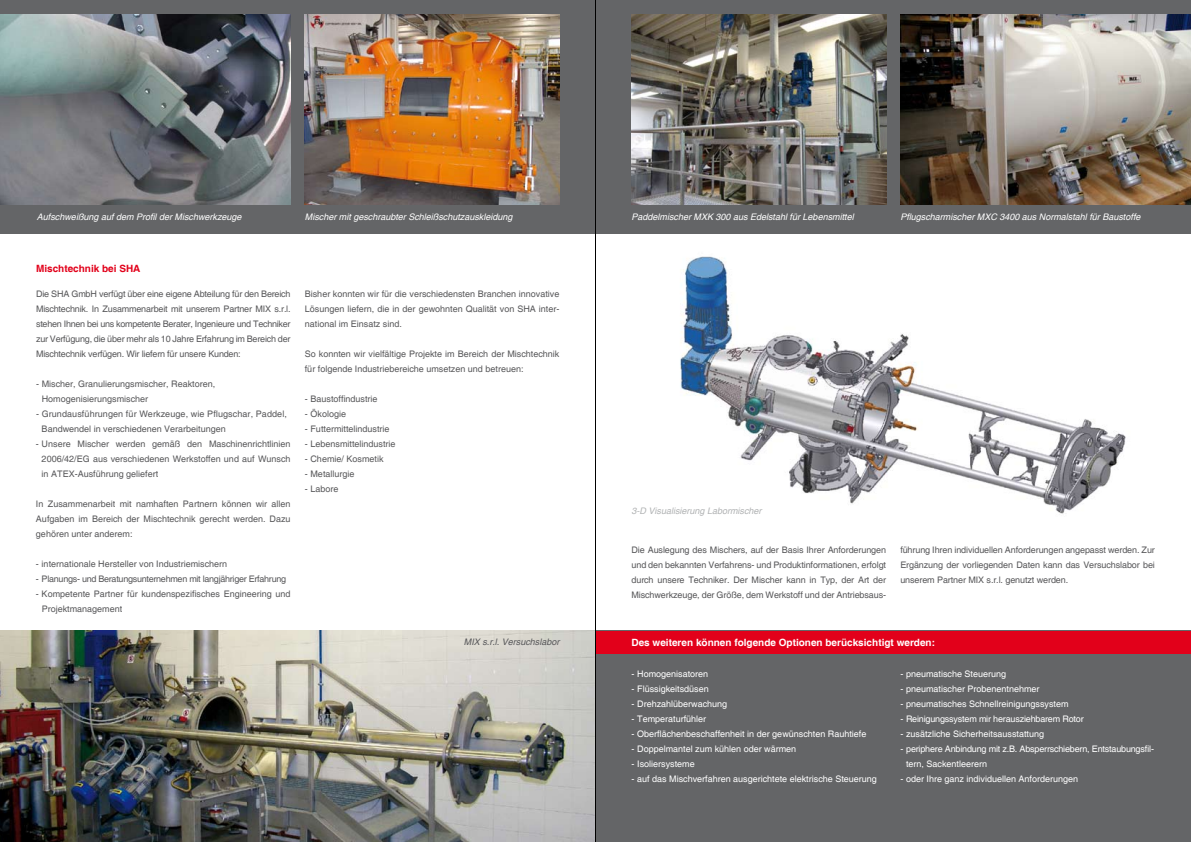
<style>
.page{position:relative;width:1191px;height:842px;background:#fff}
.page>*{position:absolute;margin:0;border:0;box-sizing:border-box;transform-origin:0 0}
.t1{font:700 10px "Helvetica";color:#fff}
.t2{font:700 10px "Helvetica";color:#e2001a}
.t3{font:9px/15px "Helvetica";color:#58585a;text-align:justify}
.t4{font:9px "Helvetica";color:#fff}
.t5{font:italic 9px "Helvetica";color:#fff}
.t6{font:9px/15px "Helvetica";letter-spacing:-.02em;color:#fff}
.t7{font:9px "Helvetica";letter-spacing:-.03em;color:#58585a}
.t8{font:italic 9px "Helvetica";color:#b1b3b4}
.t9{font:italic 9px "Helvetica";color:#58585a}
</style>
<div class="page">
<div style="left:0;top:631px;width:1191px;height:211px;background:#646567"></div>
<img style="left:680px;top:256px;width:446px;height:258px">
<div style="left:0;top:0;width:1191px;height:234px;background:#646567"></div>
<img style="left:0;top:14px;width:291px;height:190px">
<img style="left:305px;top:14px;width:254px;height:190px">
<img style="left:900px;top:14px;width:291px;height:190px">
<img style="left:631px;top:14px;width:255px;height:190px">
<img style="left:0;top:631px;width:595px;height:211px">
<div style="left:595px;top:631px;width:596px;height:23px;background:#e2001a"></div>
<hr style="left:595px;top:0;width:1px;height:842px;background:#000">
<p class="t5" style="left:37px;top:212px;width:206px">Aufschweißung auf dem Profil der Mischwerkzeuge</p>
<p class="t5" style="left:305px;top:212px;width:209px">Mischer mit geschraubter Schleißschutzauskleidung</p>
<p class="t2" style="left:36px;top:263px;width:106px">Mischtechnik bei SHA</p>
<p class="t3" style="left:36px;top:287px;width:256px">Die SHA GmbH verfügt über eine eigene Abteilung für den Bereich Mischtechnik. In Zusammenarbeit mit unserem Partner MIX s.r.l. stehen Ihnen bei uns kompetente Berater, Ingenieure und Techniker zur Verfügung, die über mehr als 10 Jahre Erfahrung im Bereich der Mischtechnik verfügen. Wir liefern für unsere Kunden:</p>
<p class="t3" style="left:42px;top:377px;width:175px;text-indent:-6px">- Mischer, Granulierungsmischer, Reaktoren,<br>Homogenisierungsmischer</p>
<p class="t3" style="left:42px;top:407px;width:247px;text-indent:-6px">- Grundausführungen für Werkzeuge, wie Pflugschar, Paddel,<br>Bandwendel in verschiedenen Verarbeitungen</p>
<p class="t3" style="left:42px;top:437px;width:250px;text-indent:-6px">- Unsere Mischer werden gemäß den Maschinenrichtlinien 2006/42/EG aus verschiedenen Werkstoffen und auf Wunsch in ATEX-Ausführung geliefert</p>
<p class="t3" style="left:36px;top:497px;width:256px">In Zusammenarbeit mit namhaften Partnern können wir allen Aufgaben im Bereich der Mischtechnik gerecht werden. Dazu gehören unter anderem:</p>
<p class="t3" style="left:36px;top:557px;width:193px">- internationale Hersteller von Industriemischern</p>
<p class="t7" style="left:36px;top:574px;width:252px">- Planungs- und Beratungsunternehmen mit langjähriger Erfahrung</p>
<p class="t3" style="left:42px;top:587px;width:250px;text-indent:-6px">- Kompetente Partner für kundenspezifisches Engineering und<br>Projektmanagement</p>
<p class="t3" style="left:305px;top:287px;width:256px">Bisher konnten wir für die verschiedensten Branchen innovative Lösungen liefern, die in der gewohnten Qualität von SHA inter&shy;national im Einsatz sind.</p>
<p class="t3" style="left:305px;top:347px;width:256px">So konnten wir vielfältige Projekte im Bereich der Mischtechnik für folgende Industriebereiche umsetzen und betreuen:</p>
<p class="t3" style="left:305px;top:392px;width:74px">- Baustoffindustrie</p>
<p class="t3" style="left:305px;top:407px;width:43px">- Ökologie</p>
<p class="t3" style="left:305px;top:422px;width:86px">- Futtermittelindustrie</p>
<p class="t3" style="left:305px;top:437px;width:92px">- Lebensmittelindustrie</p>
<p class="t3" style="left:305px;top:452px;width:80px">- Chemie/ Kosmetik</p>
<p class="t3" style="left:305px;top:467px;width:51px">- Metallurgie</p>
<p class="t3" style="left:305px;top:482px;width:35px">- Labore</p>
<p class="t5" style="left:631px;top:212px;width:224px">Paddelmischer MXK 300 aus Edelstahl für Lebensmittel</p>
<p class="t5" style="left:900px;top:212px;width:242px">Pflugscharmischer MXC 3400 aus Normalstahl für Baustoffe</p>
<p class="t8" style="left:631px;top:506px;width:132px">3-D Visualisierung Labormischer</p>
<p class="t3" style="left:631px;top:543px;width:256px">Die Auslegung des Mischers, auf der Basis Ihrer Anforderungen und den bekannten Verfahrens- und Produktinformationen, erfolgt durch unsere Techniker. Der Mischer kann in Typ, der Art der Mischwerkzeuge, der Größe, dem Werkstoff und der Antriebsaus-</p>
<p class="t3" style="left:900px;top:543px;width:256px">führung Ihren individuellen Anforderungen angepasst werden. Zur Ergänzung der vorliegenden Daten kann das Versuchslabor bei unserem Partner MIX s.r.l. genutzt werden.</p>
<p class="t9" style="left:464px;top:637px;width:97px">MIX s.r.l. Versuchslabor</p>
<p class="t1" style="left:631px;top:637px;width:305px">Des weiteren können folgende Optionen berücksichtigt werden:</p>
<p class="t4" style="left:631px;top:669px;width:78px">- Homogenisatoren</p>
<p class="t4" style="left:631px;top:684px;width:79px">- Flüssigkeitsdüsen</p>
<p class="t4" style="left:631px;top:699px;width:97px">- Drehzahlüberwachung</p>
<p class="t4" style="left:631px;top:714px;width:76px">- Temperaturfühler</p>
<p class="t4" style="left:631px;top:729px;width:236px">- Oberflächenbeschaffenheit in der gewünschten Rauhtiefe</p>
<p class="t4" style="left:631px;top:744px;width:166px">- Doppelmantel zum kühlen oder wärmen</p>
<p class="t4" style="left:631px;top:759px;width:65px">- Isoliersysteme</p>
<p class="t4" style="left:631px;top:774px;width:247px">- auf das Mischverfahren ausgerichtete elektrische Steuerung</p>
<p class="t4" style="left:900px;top:669px;width:107px">- pneumatische Steuerung</p>
<p class="t4" style="left:900px;top:684px;width:141px">- pneumatischer Probenentnehmer</p>
<p class="t4" style="left:900px;top:699px;width:170px">- pneumatisches Schnellreinigungssystem</p>
<p class="t6" style="left:900px;top:712px;width:185px">- Reinigungssystem mir herausziehbarem Rotor</p>
<p class="t4" style="left:900px;top:729px;width:145px">- zusätzliche Sicherheitsausstattung</p>
<p class="t6" style="left:906px;top:742px;width:250px;text-indent:-6px">- periphere Anbindung mit z.B. Absperrschiebern, Entstaubungsfil&shy;tern, Sackentleerern</p>
<p class="t4" style="left:900px;top:774px;width:179px">- oder Ihre ganz individuellen Anforderungen</p>
</div>
